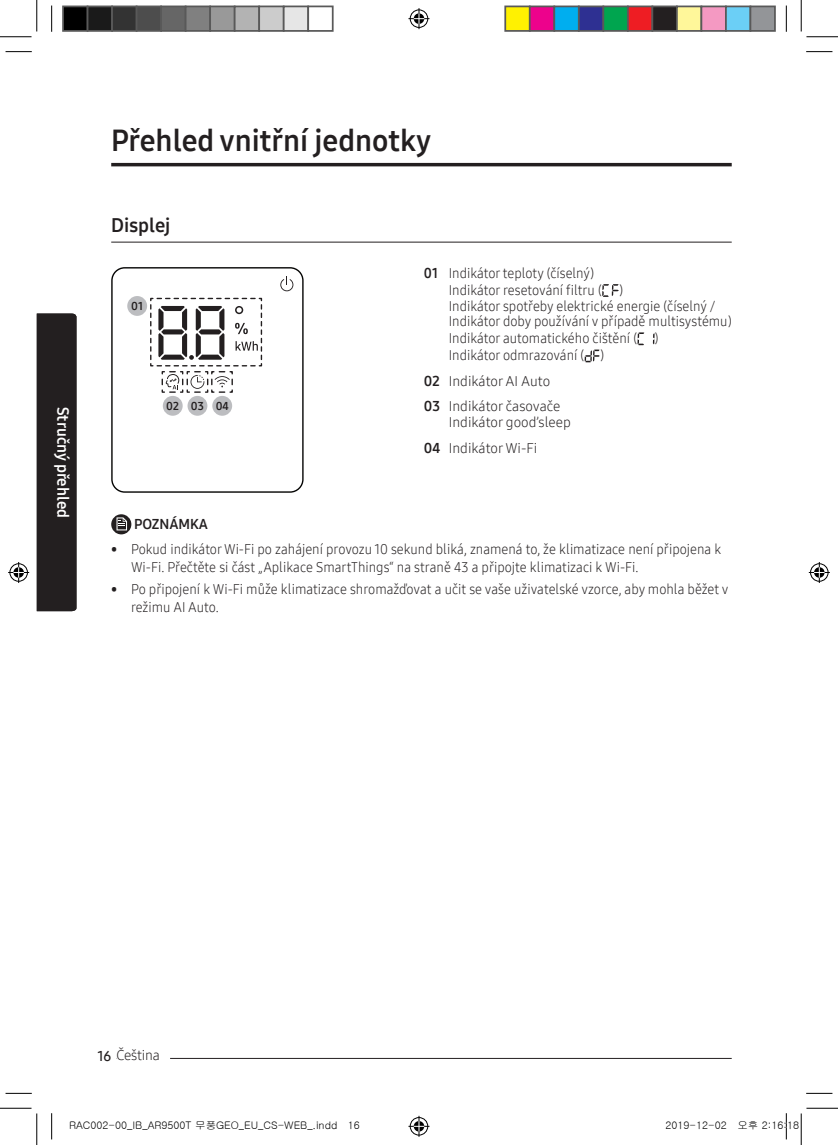
<style>
.page{position:relative;width:838px;height:1145px;background:#fff}
.page>*{position:absolute;margin:0;border:0;box-sizing:border-box;transform-origin:0 0}
.t1{font:29.75px "Samsung One 700";color:#231f20}
.t2{font:19.25px "Samsung One 700";color:#231f20}
.t3{font:15.75px "Samsung One 700";color:#fff}
.t4{font:14px/17.5px "Samsung One 300";color:#231f20;scale:.95 1}
.t5{font:14px/25.7px "Samsung One 300";color:#231f20}
.t6{font:14px "Samsung One 700";color:#231f20}
.t7{font:11.2px "Samsung One 700";color:#231f20}
.t8{font:10.5px "Gulim";color:#000}
.s1{font-family:"Samsung One 700"}
.s2{font-family:"Samsung One 600"}
</style>
<div class="page">
<hr style="left:111px;top:163px;width:620px;height:3px;background:#231f20">
<hr style="left:116px;top:1058px;width:615px;height:1px;background:#231f20">
<div style="left:116px;top:1053px;width:54px;height:7px;background:#fff"></div>
<div style="left:37px;top:314px;width:39px;height:297px;background:#231f20"></div>
<hr style="left:111px;top:242px;width:620px;height:1px;background:#231f20">
<div style="left:127px;top:296px;width:20px;height:20px;background:#bcbdc0;border-radius:50%"></div>
<div style="left:163px;top:396px;width:20px;height:20px;background:#bcbdc0;border-radius:50%"></div>
<div style="left:187px;top:396px;width:20px;height:20px;background:#bcbdc0;border-radius:50%"></div>
<div style="left:212px;top:396px;width:20px;height:20px;background:#bcbdc0;border-radius:50%"></div>
<svg style="left:150px;top:297px;width:113px;height:96px"></svg>
<svg style="left:280px;top:276px;width:13px;height:15px"></svg>
<div style="left:111px;top:267px;width:192px;height:226px;border:1px solid #050504;border-radius:13px"></div>
<svg style="left:602px;top:284px;width:17px;height:13px"></svg>
<svg style="left:637px;top:332px;width:17px;height:13px"></svg>
<svg style="left:584px;top:350px;width:16px;height:12px"></svg>
<svg style="left:111px;top:514px;width:20px;height:20px"></svg>
<svg style="left:116px;top:517px;width:11px;height:13px"></svg>
<svg style="left:6px;top:51px;width:26px;height:1px"></svg>
<svg style="left:806px;top:51px;width:26px;height:1px"></svg>
<svg style="left:6px;top:1093px;width:26px;height:1px"></svg>
<svg style="left:806px;top:1093px;width:26px;height:1px"></svg>
<svg style="left:51px;top:6px;width:1px;height:26px"></svg>
<svg style="left:51px;top:1113px;width:1px;height:26px"></svg>
<svg style="left:786px;top:6px;width:1px;height:26px"></svg>
<hr style="left:0;top:36px;width:32px;height:1px;background:#000">
<hr style="left:806px;top:36px;width:31px;height:1px;background:#000">
<hr style="left:0;top:1108px;width:32px;height:1px;background:#000">
<hr style="left:806px;top:1108px;width:31px;height:1px;background:#000">
<hr style="left:36px;top:0;width:1px;height:31px;background:#000">
<hr style="left:36px;top:1113px;width:1px;height:32px;background:#000">
<hr style="left:800px;top:0;width:1px;height:31px;background:#000">
<hr style="left:800px;top:1113px;width:1px;height:32px;background:#000">
<svg style="left:408px;top:8px;width:21px;height:21px"></svg>
<svg style="left:408px;top:1116px;width:21px;height:21px"></svg>
<svg style="left:8px;top:562px;width:21px;height:21px"></svg>
<svg style="left:808px;top:562px;width:21px;height:21px"></svg>
<div style="left:63px;top:6px;width:25px;height:25px;background:#000"></div>
<div style="left:62px;top:6px;width:26px;height:26px;border:2px solid #595959"></div>
<div style="left:88px;top:6px;width:24px;height:25px;background:#1a1a1a"></div>
<div style="left:87px;top:6px;width:26px;height:26px;border:2px solid #595959"></div>
<div style="left:112px;top:6px;width:25px;height:25px;background:#333"></div>
<div style="left:111px;top:6px;width:26px;height:26px;border:2px solid #595959"></div>
<div style="left:137px;top:6px;width:24px;height:25px;background:#4d4d4d"></div>
<div style="left:136px;top:6px;width:26px;height:26px;border:2px solid #595959"></div>
<div style="left:161px;top:6px;width:25px;height:25px;background:#666"></div>
<div style="left:160px;top:6px;width:26px;height:26px;border:2px solid #595959"></div>
<div style="left:186px;top:6px;width:24px;height:25px;background:#808080"></div>
<div style="left:185px;top:6px;width:26px;height:26px;border:2px solid #595959"></div>
<div style="left:210px;top:6px;width:25px;height:25px;background:#999"></div>
<div style="left:209px;top:6px;width:26px;height:26px;border:2px solid #595959"></div>
<div style="left:235px;top:6px;width:24px;height:25px;background:#b3b3b3"></div>
<div style="left:234px;top:6px;width:26px;height:26px;border:2px solid #595959"></div>
<div style="left:259px;top:6px;width:25px;height:25px;background:#ccc"></div>
<div style="left:258px;top:6px;width:26px;height:26px;border:2px solid #595959"></div>
<div style="left:284px;top:6px;width:24px;height:25px;background:#e6e6e6"></div>
<div style="left:283px;top:6px;width:26px;height:26px;border:2px solid #595959"></div>
<div style="left:307px;top:6px;width:26px;height:26px;border:2px solid #595959"></div>
<div style="left:505px;top:6px;width:24px;height:25px;background:#fff101"></div>
<div style="left:504px;top:6px;width:26px;height:26px;border:2px solid #595959"></div>
<div style="left:529px;top:6px;width:25px;height:25px;background:#ed028c"></div>
<div style="left:529px;top:6px;width:26px;height:26px;border:2px solid #595959"></div>
<div style="left:554px;top:6px;width:24px;height:25px;background:#00aeef"></div>
<div style="left:553px;top:6px;width:26px;height:26px;border:2px solid #595959"></div>
<div style="left:578px;top:6px;width:25px;height:25px;background:#2e3092"></div>
<div style="left:578px;top:6px;width:26px;height:26px;border:2px solid #595959"></div>
<div style="left:603px;top:6px;width:24px;height:25px;background:#00a54f"></div>
<div style="left:602px;top:6px;width:26px;height:26px;border:2px solid #595959"></div>
<div style="left:627px;top:6px;width:25px;height:25px;background:#ee1d23"></div>
<div style="left:627px;top:6px;width:26px;height:26px;border:2px solid #595959"></div>
<div style="left:652px;top:6px;width:24px;height:25px;background:#231f20"></div>
<div style="left:651px;top:6px;width:26px;height:26px;border:2px solid #595959"></div>
<div style="left:676px;top:6px;width:25px;height:25px;background:#fff79a"></div>
<div style="left:676px;top:6px;width:26px;height:26px;border:2px solid #595959"></div>
<div style="left:701px;top:6px;width:24px;height:25px;background:#f499c2"></div>
<div style="left:700px;top:6px;width:26px;height:26px;border:2px solid #595959"></div>
<div style="left:725px;top:6px;width:25px;height:25px;background:#6bcff6"></div>
<div style="left:725px;top:6px;width:26px;height:26px;border:2px solid #595959"></div>
<div style="left:750px;top:6px;width:24px;height:25px;background:#939598"></div>
<div style="left:749px;top:6px;width:26px;height:26px;border:2px solid #595959"></div>
<svg style="left:785px;top:1113px;width:2px;height:26px"></svg>
<h1 class="t1" style="left:111px;top:121px;width:321px">Přehled vnitřní jednotky</h1>
<p class="t3" style="left:73px;top:407px;width:113px;rotate:90deg">Stručný přehled</p>
<h2 class="t2" style="left:111px;top:212px;width:61px">Displej</h2>
<p class="t7" style="left:131px;top:298px;width:13px">01</p>
<p class="t7" style="left:166px;top:398px;width:64px">02 03 04</p>
<p class="t4" style="left:448px;top:264px;width:185px;text-indent:-25px"><span class="s1">01</span> Indikátor teploty (číselný)<br>Indikátor resetování filtru ( )</p>
<p class="t4" style="left:448px;top:298px;width:299px;line-height:15.8px">Indikátor spotřeby elektrické energie (číselný /<br>Indikátor doby používání v případě multisystému)</p>
<p class="t4" style="left:448px;top:330px;width:222px;line-height:16.8px">Indikátor automatického čištění ( )<br>Indikátor odmrazování ( )</p>
<p class="t5" style="left:424px;top:368px;width:138px"><span class="s1">02</span> Indikátor AI Auto<br><span class="s1">03</span> Indikátor časovače</p>
<p class="t5" style="left:424px;top:409px;width:148px;text-indent:25px">Indikátor good’sleep<br><span class="s1">04</span> Indikátor Wi-Fi</p>
<p class="t6" style="left:134px;top:515px;width:75px">POZNÁMKA</p>
<p class="t4" style="left:131px;top:541px;width:622px;text-indent:-20px">• Pokud indikátor Wi-Fi po zahájení provozu 10 sekund bliká, znamená to, že klimatizace není připojena k<br>Wi-Fi. Přečtěte si část „Aplikace SmartThings“ na straně 43 a připojte klimatizaci k Wi-Fi.</p>
<p class="t4" style="left:131px;top:581px;width:630px;text-indent:-20px">• Po připojení k Wi-Fi může klimatizace shromažďovat a učit se vaše uživatelské vzorce, aby mohla běžet v režimu AI Auto.</p>
<p class="t5" style="left:97px;top:1042px;width:64px"><span class="s2">16</span> Čeština</p>
<p class="t8" style="left:69px;top:1120px;width:292px">RAC002-00_IB_AR9500T 무풍GEO_EU_CS-WEB_.indd 16</p>
<p class="t8" style="left:665px;top:1120px;width:135px">2019-12-02 오후 2:16:18</p>
</div>
